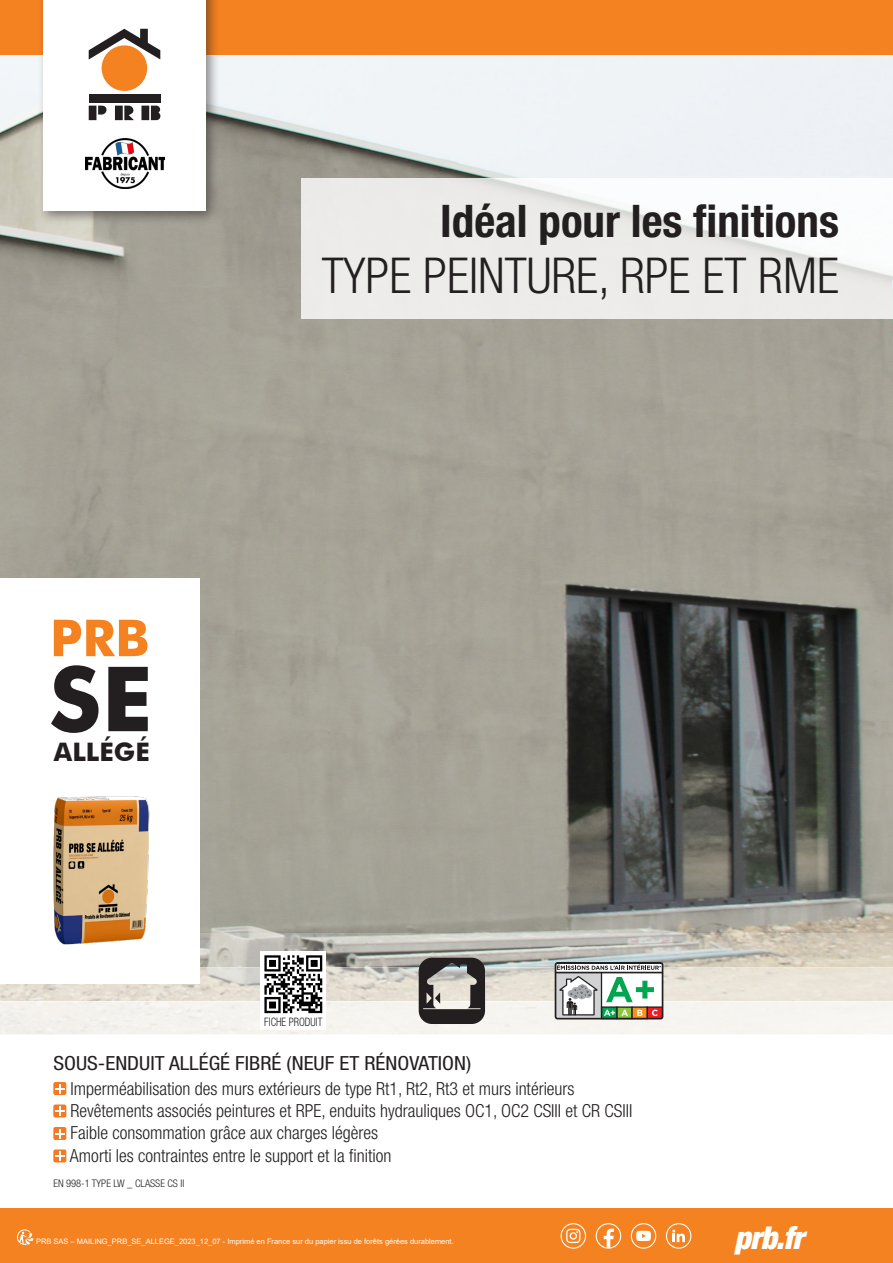
<style>
.page{position:relative;width:893px;height:1263px;background:#fff}
.page>*{position:absolute;margin:0;border:0;box-sizing:border-box;transform-origin:0 0}
.t1{font:700 90px "Futura BT";color:#231f20}
.t2{font:700 51px "Futura BT";color:#f58220}
.t3{font:300 condensed 49.5px "Helvetica Neue LT Std";color:#231f20}
.t4{font:700 condensed 45px "Helvetica Neue LT Std";color:#231f20}
.t5{font:italic 900 condensed 31.5px "Helvetica Neue LT Std";color:#fff}
.t6{font:700 25.5px "Futura BT";color:#231f20}
.t7{font:condensed 19.5px "Helvetica Neue LT Std";color:#231f20;scale:1.1 1}
.t8{font:300 condensed 18px "Helvetica Neue LT Std";color:#231f20}
.t9{font:300 condensed 11.7px "Helvetica Neue LT Std";color:#231f20;scale:.9 1}
.t10{font:300 condensed 10.5px "Helvetica Neue LT Std";color:#231f20}
.t11{font:7.5px "Arial";color:#fff}
</style>
<div class="page">
<img style="left:0;top:54px;width:893px;height:879px">
<div style="left:0;top:1001px;width:893px;height:34px;background:#f6f4ef"></div>
<svg style="left:0;top:967px;width:893px;height:34px;background:#e3ded3"></svg>
<svg style="left:200px;top:933px;width:693px;height:34px;background:#c1bfb6"></svg>
<div style="left:0;top:1209px;width:893px;height:54px;background:#f58220"></div>
<svg style="left:631px;top:1223px;width:25px;height:26px"></svg>
<svg style="left:666px;top:1223px;width:25px;height:26px"></svg>
<svg style="left:561px;top:1223px;width:25px;height:26px"></svg>
<svg style="left:596px;top:1223px;width:25px;height:26px"></svg>
<div style="left:0;top:578px;width:200px;height:406px;background:#fff"></div>
<svg style="left:17px;top:1229px;width:17px;height:16px"></svg>
<div style="left:0;top:0;width:893px;height:54px;background:#f58220"></div>
<div style="left:38px;top:0;width:182px;height:225px;background:#231f20;opacity:.5"></div>
<div style="left:43px;top:0;width:163px;height:210px;background:#fff"></div>
<div style="left:102px;top:45px;width:45px;height:46px;background:#f58220;border-radius:50%"></div>
<div style="left:89px;top:94px;width:71px;height:8px;background:#231f20"></div>
<svg style="left:89px;top:29px;width:71px;height:31px"></svg>
<div style="left:89px;top:106px;width:7px;height:14px;background:#231f20"></div>
<svg style="left:98px;top:106px;width:9px;height:9px"></svg>
<div style="left:115px;top:106px;width:8px;height:14px;background:#231f20"></div>
<div style="left:141px;top:106px;width:8px;height:14px;background:#231f20"></div>
<svg style="left:124px;top:106px;width:10px;height:14px"></svg>
<svg style="left:151px;top:106px;width:9px;height:14px"></svg>
<img style="left:86px;top:138px;width:79px;height:50px">
<svg style="left:301px;top:179px;width:592px;height:140px;fill:#ecebe9"></svg>
<div style="left:261px;top:951px;width:65px;height:79px;background:#fff"></div>
<svg style="left:264px;top:955px;width:58px;height:58px"></svg>
<svg style="left:419px;top:958px;width:66px;height:66px;background:#6d6a67"></svg>
<img style="left:53px;top:796px;width:97px;height:149px">
<svg style="left:555px;top:962px;width:108px;height:57px"></svg>
<div style="left:53px;top:1082px;width:13px;height:13px;background:#f47921;border-radius:2px"></div>
<svg style="left:55px;top:1084px;width:10px;height:9px"></svg>
<div style="left:53px;top:1149px;width:13px;height:13px;background:#f47921;border-radius:2px"></div>
<svg style="left:55px;top:1151px;width:10px;height:10px"></svg>
<div style="left:53px;top:1104px;width:13px;height:13px;background:#f47921;border-radius:2px"></div>
<svg style="left:55px;top:1106px;width:10px;height:10px"></svg>
<div style="left:53px;top:1127px;width:13px;height:13px;background:#f47921;border-radius:2px"></div>
<svg style="left:55px;top:1129px;width:10px;height:9px"></svg>
<p class="t4" style="left:440px;top:194px;width:400px">Idéal pour les finitions</p>
<p class="t3" style="left:322px;top:247px;width:519px">TYPE PEINTURE, RPE ET RME</p>
<p class="t2" style="left:50px;top:607px;width:101px">PRB</p>
<p class="t1" style="left:49px;top:644px;width:105px">SE</p>
<p class="t6" style="left:54px;top:737px;width:97px">ALLÉGÉ</p>
<p class="t9" style="left:264px;top:1015px;width:66px">FICHE PRODUIT</p>
<p class="t7" style="left:53px;top:1051px;width:381px">SOUS-ENDUIT ALLÉGÉ FIBRÉ (NEUF ET RÉNOVATION)</p>
<p class="t8" style="left:71px;top:1078px;width:505px">Imperméabilisation des murs extérieurs de type Rt1, Rt2, Rt3 et murs intérieurs</p>
<p class="t8" style="left:71px;top:1100px;width:563px">Revêtements associés peintures et RPE, enduits hydrauliques OC1, OC2 CSIII et CR CSIII</p>
<p class="t8" style="left:71px;top:1123px;width:309px">Faible consommation grâce aux charges légères</p>
<p class="t8" style="left:70px;top:1145px;width:323px">Amorti les contraintes entre le support et la finition</p>
<p class="t10" style="left:53px;top:1177px;width:133px">EN 998-1 TYPE LW _ CLASSE CS II</p>
<p class="t11" style="left:36px;top:1236px;width:419px">PRB SAS – MAILING_PRB_SE_ALLEGE_2023_12_07 - Imprimé en France sur du papier issu de forêts gérées durablement.</p>
<p class="t5" style="left:734px;top:1218px;width:71px">prb.fr</p>
</div>
